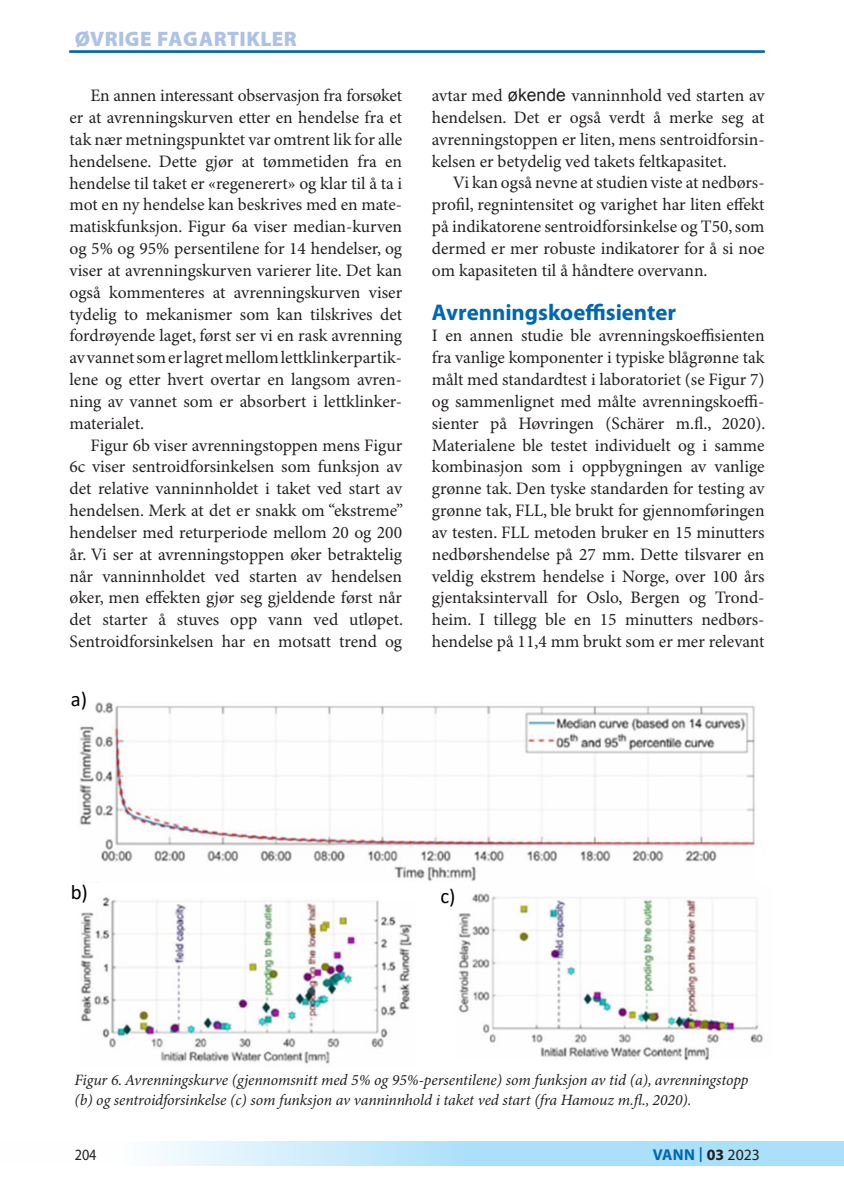
<style>
.page{position:relative;width:844px;height:1191px;background:#fff}
.page>*{position:absolute;margin:0;border:0;box-sizing:border-box;transform-origin:0 0}
.t1{font:700 22.75px "Myriad Pro";color:#0166b3}
.t2{font:900 21px "Myriad Pro";letter-spacing:.02em;color:#adc2e4}
.t3{font:20.82px "Calibri";color:#000}
.t4{font:17.5px/21.9px "Minion Pro";color:#231f20;text-align:justify}
.t5{font:italic 15.75px/19.2px "Minion Pro";letter-spacing:-.01em;color:#231f20}
.t6{font:700 15.75px "Myriad Pro";letter-spacing:.01em;color:#0166b3}
.t7{font:15.75px "Myriad Pro";color:#231f20;scale:.9 1}
.s1{font-family:"Arial"}
.s2{font-weight:400;font-size:21.88px}
.s3{color:#231f20}
.s4{font-weight:400;color:#231f20}
</style>
<div class="page">
<svg style="left:157px;top:1141px;width:686px;height:25px;background:#bbe6fa"></svg>
<hr style="left:69px;top:51px;width:695px;height:1px;background:#0166b3">
<img style="left:80px;top:897px;width:332px;height:167px">
<img style="left:458px;top:893px;width:305px;height:168px">
<img style="left:79px;top:702px;width:676px;height:179px">
<p class="t2" style="left:75px;top:27px;width:224px">ØVRIGE FAGARTIKLER</p>
<p class="t2" style="left:75px;top:27px;width:311px">FAGFELLEVURDERT ARTIKLER</p>
<p class="t4" style="left:69px;top:85px;width:334px;text-indent:21px">En annen interessant observasjon fra forsøket er at avrenningskurven etter en hendelse fra et tak nær metningspunktet var omtrent lik for alle hendelsene. Dette gjør at tømmetiden fra en hendelse til taket er «regenerert» og klar til å ta i mot en ny hendelse kan beskrives med en mate&shy;matiskfunksjon. Figur 6a viser median-kurven og 5% og 95% persentilene for 14 hendelser, og viser at avrenningskurven varierer lite. Det kan også kommenteres at avrenningskurven viser tydelig to mekanismer som kan tilskrives det fordrøyende laget, først ser vi en rask avrenning av vannet som er lagret mellom lettklinkerpartik&shy;lene og etter hvert overtar en langsom avren&shy;ning av vannet som er absorbert i lettklinker&shy;materialet.</p>
<p class="t4" style="left:69px;top:435px;width:335px;text-indent:21px">Figur 6b viser avrenningstoppen mens Figur 6c viser sentroidforsinkelsen som funksjon av det relative vanninnholdet i taket ved start av hendelsen. Merk at det er snakk om “ekstreme” hendelser med returperiode mellom 20 og 200 år. Vi ser at avrenningstoppen øker betraktelig når vanninnholdet ved starten av hendelsen øker, men effekten gjør seg gjeldende først når det starter å stuves opp vann ved utløpet.<br>Sentroidforsinkelsen har en motsatt trend og</p>
<p class="t3" style="left:71px;top:684px;width:18px">a)</p>
<p class="t4" style="left:432px;top:85px;width:334px">avtar med <span class="s1">økende</span> vanninnhold ved starten av hendelsen. Det er også verdt å merke seg at avrenningstoppen er liten, mens sentroidforsin&shy;kelsen er betydelig ved takets feltkapasitet.</p>
<p class="t4" style="left:432px;top:173px;width:334px;text-indent:21px">Vi kan også nevne at studien viste at nedbørs&shy;profil, regnintensitet og varighet har liten effekt på indikatorene sentroidforsinkelse og T50, som dermed er mer robuste indikatorer for å si noe om kapasiteten til å håndtere overvann.</p>
<h1 class="t1" style="left:432px;top:299px;width:245px">Avrenningskoeffisienter</h1>
<p class="t4" style="left:432px;top:325px;width:335px">I en annen studie ble avrenningskoeffisienten fra vanlige komponenter i typiske blågrønne tak målt med standardtest i laboratoriet (se Figur 7) og sammenlignet med målte avrenningskoeffi&shy;sienter på Høvringen (Schärer m.fl., 2020).<br>Materialene ble testet individuelt og i samme kombinasjon som i oppbygningen av vanlige grønne tak. Den tyske standarden for testing av grønne tak, FLL, ble brukt for gjennomføringen av testen. FLL metoden bruker en 15 minutters nedbørshendelse på 27 mm. Dette tilsvarer en veldig ekstrem hendelse i Norge, over 100 års gjentaksintervall for Oslo, Bergen og Trond&shy;heim. I tillegg ble en 15 minutters nedbørs&shy;hendelse på 11,4 mm brukt som er mer relevant</p>
<p class="t3" style="left:71px;top:877px;width:19px">b)</p>
<p class="t3" style="left:440px;top:882px;width:17px">c)</p>
<p class="t5" style="left:74px;top:1071px;width:675px">Figur 6. Avrenningskurve (gjennomsnitt med 5% og 95%-persentilene) som funksjon av tid (a), avrenningstopp (b) og sentroidforsinkelse (c) som funksjon av vanninnhold i taket ved start (fra Hamouz m.fl., 2020).</p>
<p class="t7" style="left:75px;top:1146px;width:26px">204</p>
<p class="t6" style="left:652px;top:1146px;width:109px">VANN <span class="s2">I</span> <span class="s3">03</span> <span class="s4">2023</span></p>
</div>
